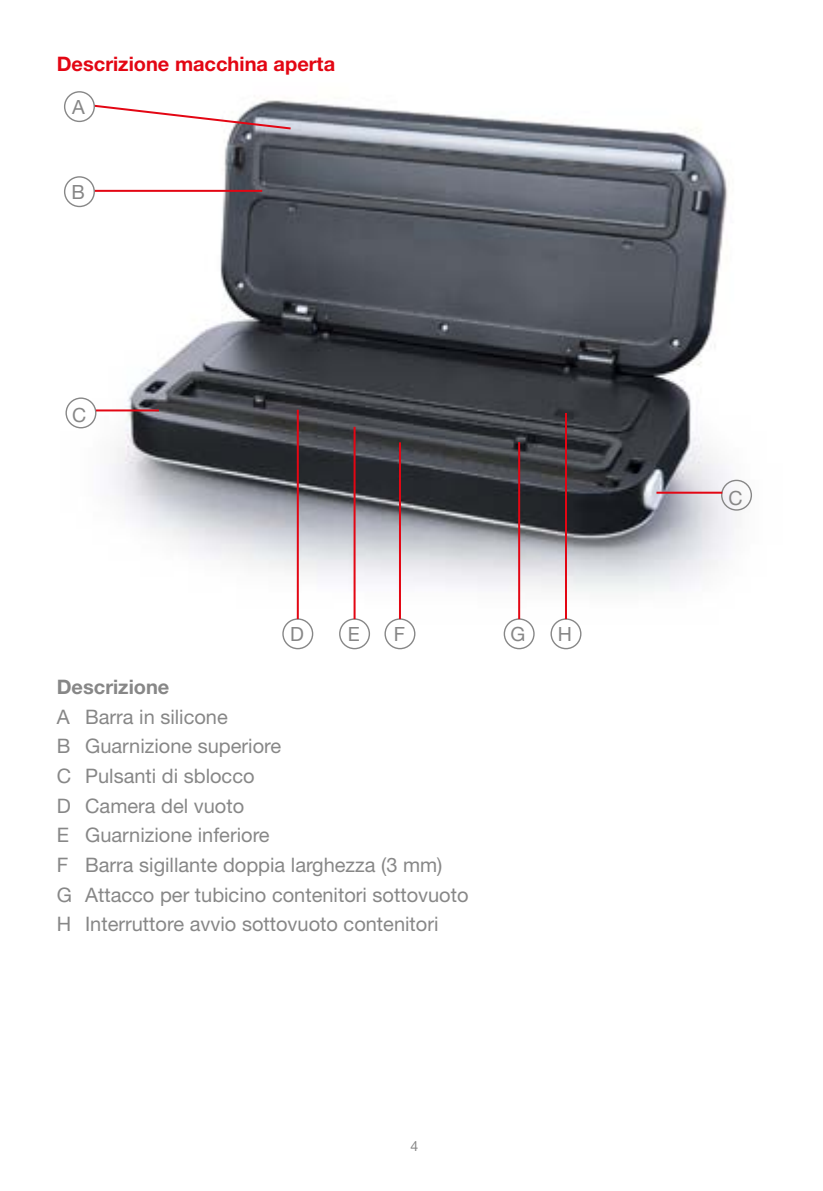
<style>
.page{position:relative;width:823px;height:1191px;background:#fff}
.page>*{position:absolute;margin:0;border:0;box-sizing:border-box;transform-origin:0 0}
.t1{font:20px/29.6px "Helvetica Neue";color:#878787}
.t2{font:700 20px "Helvetica Neue";color:#e30613}
.t3{font:700 20px "Helvetica Neue";color:#878787}
.t4{font:19.6px "Helvetica Neue";color:#878787}
.t5{font:14px "Helvetica Neue";color:#878787}
</style>
<div class="page">
<img style="left:64px;top:91px;width:688px;height:559px">
<div style="left:65px;top:397px;width:31px;height:31px;border:1px solid #878787;border-radius:50%"></div>
<hr style="left:96px;top:409px;width:63px;height:2px;background:#e30613">
<div style="left:384px;top:618px;width:31px;height:31px;border:1px solid #878787;border-radius:50%"></div>
<hr style="left:399px;top:442px;width:2px;height:177px;background:#e30613">
<div style="left:339px;top:618px;width:31px;height:31px;border:1px solid #878787;border-radius:50%"></div>
<hr style="left:353px;top:427px;width:2px;height:192px;background:#e30613">
<div style="left:720px;top:480px;width:31px;height:30px;border:1px solid #878787;border-radius:50%"></div>
<hr style="left:656px;top:492px;width:65px;height:2px;background:#e30613">
<div style="left:282px;top:618px;width:31px;height:31px;border:1px solid #878787;border-radius:50%"></div>
<hr style="left:296px;top:410px;width:2px;height:209px;background:#e30613">
<div style="left:503px;top:618px;width:31px;height:31px;border:1px solid #878787;border-radius:50%"></div>
<hr style="left:518px;top:442px;width:2px;height:177px;background:#e30613">
<div style="left:550px;top:618px;width:31px;height:31px;border:1px solid #878787;border-radius:50%"></div>
<hr style="left:564px;top:413px;width:2px;height:206px;background:#e30613">
<svg style="left:92px;top:104px;width:200px;height:27px"></svg>
<div style="left:64px;top:91px;width:31px;height:31px;border:1px solid #878787;border-radius:50%"></div>
<hr style="left:94px;top:190px;width:168px;height:2px;background:#e30613">
<div style="left:64px;top:176px;width:31px;height:31px;border:1px solid #878787;border-radius:50%"></div>
<p class="t2" style="left:57px;top:51px;width:280px">Descrizione macchina aperta</p>
<p class="t4" style="left:72px;top:95px;width:14px">A</p>
<p class="t4" style="left:72px;top:180px;width:15px">B</p>
<p class="t4" style="left:72px;top:403px;width:16px">C</p>
<p class="t4" style="left:290px;top:622px;width:15px">D</p>
<p class="t4" style="left:510px;top:622px;width:16px">G</p>
<p class="t4" style="left:557px;top:622px;width:16px">H</p>
<p class="t4" style="left:348px;top:622px;width:13px">E</p>
<p class="t4" style="left:393px;top:622px;width:13px">F</p>
<p class="t3" style="left:57px;top:674px;width:114px">Descrizione</p>
<p class="t1" style="left:57px;top:701px;width:413px">A Barra in silicone<br>B Guarnizione superiore<br>C Pulsanti di sblocco<br>D Camera del vuoto<br>E Guarnizione inferiore<br>F Barra sigillante doppia larghezza (3 mm)<br>G Attacco per tubicino contenitori sottovuoto<br>H Interruttore avvio sottovuoto contenitori</p>
<p class="t5" style="left:410px;top:1137px;width:9px">4</p>
<p class="t4" style="left:728px;top:486px;width:16px">C</p>
</div>
